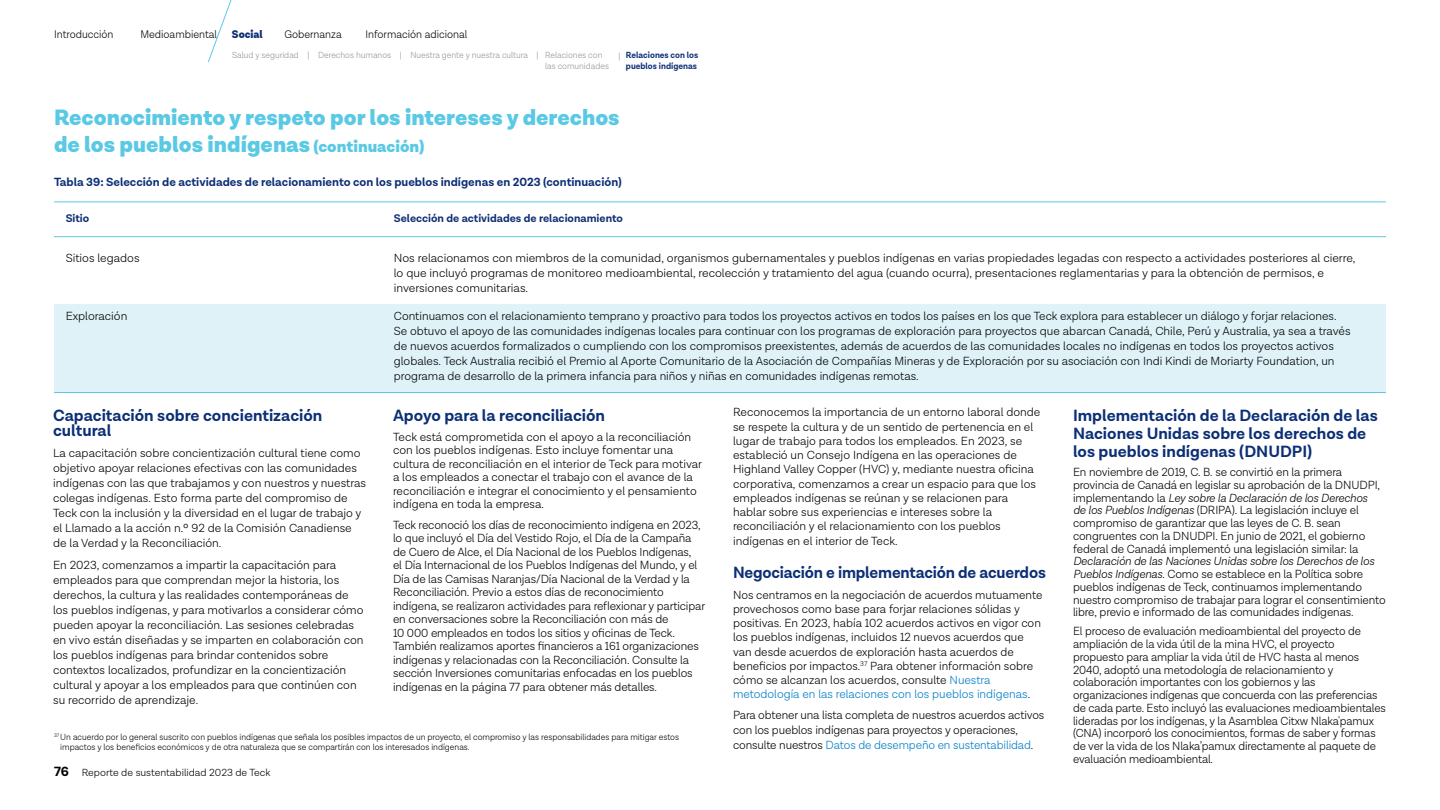
<style>
.page{position:relative;width:1440px;height:810px;background:#fff}
.page>*{position:absolute;margin:0;border:0;box-sizing:border-box;transform-origin:0 0}
.t1{font:900 22.5px/27px "Lota Grotesque";color:#5ac9e4}
.t2{font:700 16.5px/18px "Lota Grotesque";color:#0d2f76}
.t3{font:300 12px/15px "Lota Grotesque";color:#000}
.t4{font:300 12px/12.8px "Lota Grotesque";color:#000;scale:.96 1}
.t5{font:700 12px "Lota Grotesque";color:#0d2f76}
.t6{font:300 11.25px "Lota Grotesque";color:#000;scale:.95 1}
.t7{font:700 11.25px "Lota Grotesque";color:#0d2f76}
.t8{font:900 11.25px "Lota Grotesque";color:#0d2f76;scale:.95 1}
.t9{font:300 10.5px "Lota Grotesque";color:#000}
.t10{font:300 9px/9.8px "Lota Grotesque";color:#000;scale:.95 1}
.t11{font:300 9px "Lota Grotesque";color:#939598;scale:.95 1}
.t12{font:700 9px/10.5px "Lota Grotesque";color:#0d2f76;scale:.95 1}
.t13{font:300 9px "Lota Grotesque";color:#949598;scale:.95 1}
.s1{color:#949598}
.s2{font-size:16.5px}
.s3{font-weight:700;font-size:13.5px}
.s4{color:#007dc5}
.s5{font-style:italic}
</style>
<div class="page">
<svg style="left:208px;top:0;width:24px;height:62px"></svg>
<div style="left:54px;top:305px;width:1332px;height:88px;background:#def2f8"></div>
<hr style="left:54px;top:202px;width:1332px;height:1px;background:#5ac9e4">
<hr style="left:54px;top:237px;width:1332px;height:1px;background:#5ac9e4">
<hr style="left:54px;top:392px;width:1332px;height:1px;background:#5ac9e4">
<p class="t6" style="left:54px;top:28px;width:64px">Introducción</p>
<p class="t6" style="left:140px;top:28px;width:82px">Medioambiental</p>
<p class="t8" style="left:232px;top:27px;width:34px">Social</p>
<p class="t6" style="left:284px;top:28px;width:62px">Gobernanza</p>
<p class="t6" style="left:365px;top:28px;width:109px">Información adicional</p>
<p class="t11" style="left:232px;top:50px;width:391px">Salud y seguridad | Derechos humanos | Nuestra gente y nuestra cultura | <span class="s1">Relaciones con</span></p>
<p class="t11" style="left:618px;top:51px;width:4px">|</p>
<p class="t13" style="left:545px;top:61px;width:69px">las comunidades</p>
<p class="t12" style="left:626px;top:50px;width:78px">Relaciones con los pueblos indígenas</p>
<h1 class="t1" style="left:54px;top:104px;width:567px">Reconocimiento y respeto por los intereses y derechos de los pueblos indígenas <span class="s2">(continuación)</span></h1>
<p class="t5" style="left:54px;top:175px;width:569px">Tabla 39: Selección de actividades de relacionamiento con los pueblos indígenas en 2023 (continuación)</p>
<p class="t7" style="left:66px;top:212px;width:25px">Sitio</p>
<p class="t7" style="left:394px;top:212px;width:231px">Selección de actividades de relacionamiento</p>
<p class="t3" style="left:66px;top:251px;width:75px">Sitios legados</p>
<p class="t3" style="left:394px;top:250px;width:963px">Nos relacionamos con miembros de la comunidad, organismos gubernamentales y pueblos indígenas en varias propiedades legadas con respecto a actividades posteriores al cierre, lo que incluyó programas de monitoreo medioambiental, recolección y tratamiento del agua (cuando ocurra), presentaciones reglamentarias y para la obtención de permisos, e inversiones comunitarias.</p>
<p class="t3" style="left:394px;top:308px;width:958px">Continuamos con el relacionamiento temprano y proactivo para todos los proyectos activos en todos los países en los que Teck explora para establecer un diálogo y forjar relaciones.<br>Se obtuvo el apoyo de las comunidades indígenas locales para continuar con los programas de exploración para proyectos que abarcan Canadá, Chile, Perú y Australia, ya sea a través de nuevos acuerdos formalizados o cumpliendo con los compromisos preexistentes, además de acuerdos de las comunidades locales no indígenas en todos los proyectos activos globales. Teck Australia recibió el Premio al Aporte Comunitario de la Asociación de Compañías Mineras y de Exploración por su asociación con Indi Kindi de Moriarty Foundation, un programa de desarrollo de la primera infancia para niños y niñas en comunidades indígenas remotas.</p>
<p class="t3" style="left:66px;top:309px;width:63px">Exploración</p>
<h2 class="t2" style="left:53px;top:408px;width:271px;line-height:15px">Capacitación sobre concientización cultural</h2>
<p class="t3" style="left:53px;top:446px;width:314px">La capacitación sobre concientización cultural tiene como objetivo apoyar relaciones efectivas con las comunidades indígenas con las que trabajamos y con nuestros y nuestras colegas indígenas. Esto forma parte del compromiso de Teck con la inclusión y la diversidad en el lugar de trabajo y el Llamado a la acción n.º 92 de la Comisión Canadiense de la Verdad y la Reconciliación.</p>
<p class="t3" style="left:53px;top:558px;width:312px">En 2023, comenzamos a impartir la capacitación para empleados para que comprendan mejor la historia, los derechos, la cultura y las realidades contemporáneas de los pueblos indígenas, y para motivarlos a considerar cómo pueden apoyar la reconciliación. Las sesiones celebradas en vivo están diseñadas y se imparten en colaboración con los pueblos indígenas para brindar contenidos sobre contextos localizados, profundizar en la concientización cultural y apoyar a los empleados para que continúen con su recorrido de aprendizaje.</p>
<h2 class="t2" style="left:393px;top:407px;width:214px">Apoyo para la reconciliación</h2>
<p class="t3" style="left:393px;top:430px;width:311px;line-height:13.5px">Teck está comprometida con el apoyo a la reconciliación con los pueblos indígenas. Esto incluye fomentar una cultura de reconciliación en el interior de Teck para motivar a los empleados a conectar el trabajo con el avance de la reconciliación e integrar el conocimiento y el pensamiento indígena en toda la empresa.</p>
<p class="t3" style="left:393px;top:518px;width:314px;line-height:13.5px">Teck reconoció los días de reconocimiento indígena en 2023, lo que incluyó el Día del Vestido Rojo, el Día de la Campaña de Cuero de Alce, el Día Nacional de los Pueblos Indígenas,<br>el Día Internacional de los Pueblos Indígenas del Mundo, y el Día de las Camisas Naranjas/Día Nacional de la Verdad y la Reconciliación. Previo a estos días de reconocimiento indígena, se realizaron actividades para reflexionar y participar en conversaciones sobre la Reconciliación con más de<br>10 000 empleados en todos los sitios y oficinas de Teck.<br>También realizamos aportes financieros a 161 organizaciones indígenas y relacionadas con la Reconciliación. Consulte la sección Inversiones comunitarias enfocadas en los pueblos indígenas en la página 77 para obtener más detalles.</p>
<p class="t10" style="left:60px;top:733px;width:653px;text-indent:-6px"><sup>37</sup> Un acuerdo por lo general suscrito con pueblos indígenas que señala los posibles impactos de un proyecto, el compromiso y las responsabilidades para mitigar estos impactos y los beneficios económicos y de otra naturaleza que se compartirán con los interesados indígenas.</p>
<p class="t9" style="left:54px;top:767px;width:218px"><span class="s3">76</span> Reporte de sustentabilidad 2023 de Teck</p>
<p class="t3" style="left:733px;top:405px;width:309px;line-height:14.2px">Reconocemos la importancia de un entorno laboral donde se respete la cultura y de un sentido de pertenencia en el lugar de trabajo para todos los empleados. En 2023, se estableció un Consejo Indígena en las operaciones de Highland Valley Copper (HVC) y, mediante nuestra oficina corporativa, comenzamos a crear un espacio para que los empleados indígenas se reúnan y se relacionen para hablar sobre sus experiencias e intereses sobre la reconciliación y el relacionamiento con los pueblos indígenas en el interior de Teck.</p>
<h2 class="t2" style="left:733px;top:564px;width:314px">Negociación e implementación de acuerdos</h2>
<p class="t3" style="left:733px;top:588px;width:311px;line-height:14.2px">Nos centramos en la negociación de acuerdos mutuamente provechosos como base para forjar relaciones sólidas y positivas. En 2023, había 102 acuerdos activos en vigor con los pueblos indígenas, incluidos 12 nuevos acuerdos que van desde acuerdos de exploración hasta acuerdos de beneficios por impactos.<sup>37</sup> Para obtener información sobre cómo se alcanzan los acuerdos, consulte <span class="s4">Nuestra metodología en las relaciones con los pueblos indígenas</span>.</p>
<p class="t3" style="left:733px;top:708px;width:313px;line-height:14.6px">Para obtener una lista completa de nuestros acuerdos activos con los pueblos indígenas para proyectos y operaciones, consulte nuestros <span class="s4">Datos de desempeño en sustentabilidad</span>.</p>
<h2 class="t2" style="left:1073px;top:407px;width:306px">Implementación de la Declaración de las<br>Naciones Unidas sobre los derechos de los pueblos indígenas (DNUDPI)</h2>
<p class="t3" style="left:1073px;top:466px;width:309px;line-height:12.8px">En noviembre de 2019, C. B. se convirtió en la primera provincia de Canadá en legislar su aprobación de la DNUDPI, implementando la <span class="s5">Ley sobre la Declaración de los Derechos de los Pueblos Indígenas</span> (DRIPA). La legislación incluye el compromiso de garantizar que las leyes de C. B. sean congruentes con la DNUDPI. En junio de 2021, el gobierno federal de Canadá implementó una legislación similar: la</p>
<p class="t3" style="left:1073px;top:555px;width:314px;line-height:12.8px"><span class="s5">Declaración de las Naciones Unidas sobre los Derechos de los Pueblos Indígenas</span>. Como se establece en la Política sobre pueblos indígenas de Teck, continuamos implementando nuestro compromiso de trabajar para lograr el consentimiento libre, previo e informado de las comunidades indígenas.</p>
<p class="t4" style="left:1073px;top:625px;width:328px">El proceso de evaluación medioambiental del proyecto de ampliación de la vida útil de la mina HVC, el proyecto propuesto para ampliar la vida útil de HVC hasta al menos 2040, adoptó una metodología de relacionamiento y colaboración importantes con los gobiernos y las organizaciones indígenas que concuerda con las preferencias de cada parte. Esto incluyó las evaluaciones medioambientales lideradas por los indígenas, y la Asamblea Citxw Nlaka'pamux (CNA) incorporó los conocimientos, formas de saber y formas de ver la vida de los Nlaka’pamux directamente al paquete de evaluación medioambiental.</p>
</div>
